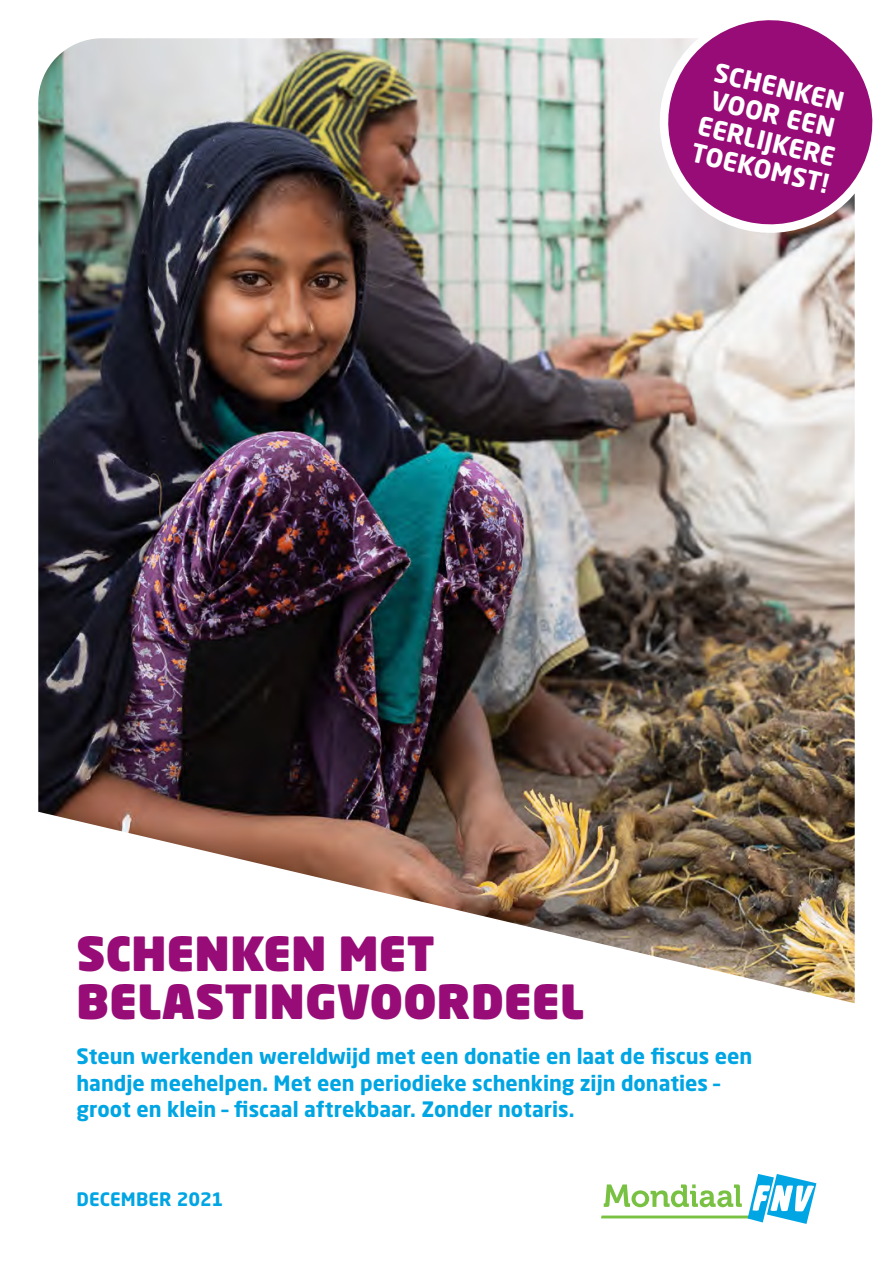
<style>
.page{position:relative;width:893px;height:1263px;background:#fff}
.page>*{position:absolute;margin:0;border:0;box-sizing:border-box;transform-origin:0 0}
.t1{font:900 46.5px "Neo Sans Pro";letter-spacing:.005em;color:#970c76}
.t2{font:700 25.5px/27.8px "Neo Sans Pro";color:#fff}
.CO_ONDERREGEL_BL_-_A{font:700 21px/26.2px "Neo Sans Pro";color:#00a5e3}
.CO_NAAM_NETWERK_URL{font:700 18.3px "Neo Sans Pro";letter-spacing:.005em;color:#00a5e3}
</style>
<div class="page">
<img style="left:38px;top:38px;width:817px;height:965px">
<svg style="left:601px;top:1174px;width:215px;height:50px"></svg>
<svg style="left:643px;top:20px;width:230px;height:219px"></svg>
<p class="t2" style="left:714px;top:57px;width:142px;rotate:13deg">SCHENKEN<br>VOOR EEN<br>EERLIJKERE<br>TOEKOMST!</p>
<p class="t1" style="left:77px;top:922px;width:360px">SCHENKEN MET</p>
<p class="t1" style="left:77px;top:970px;width:509px">BELASTINGVOORDEEL</p>
<p class="CO_ONDERREGEL_BL_-_A" style="left:77px;top:1043px;width:677px">Steun werkenden wereldwijd met een donatie en laat de fiscus een handje meehelpen. Met een periodieke schenking zijn donaties – groot en klein – fiscaal aftrekbaar. Zonder notaris.</p>
<p class="CO_NAAM_NETWERK_URL" style="left:77px;top:1187px;width:148px">DECEMBER 2021</p>
</div>
